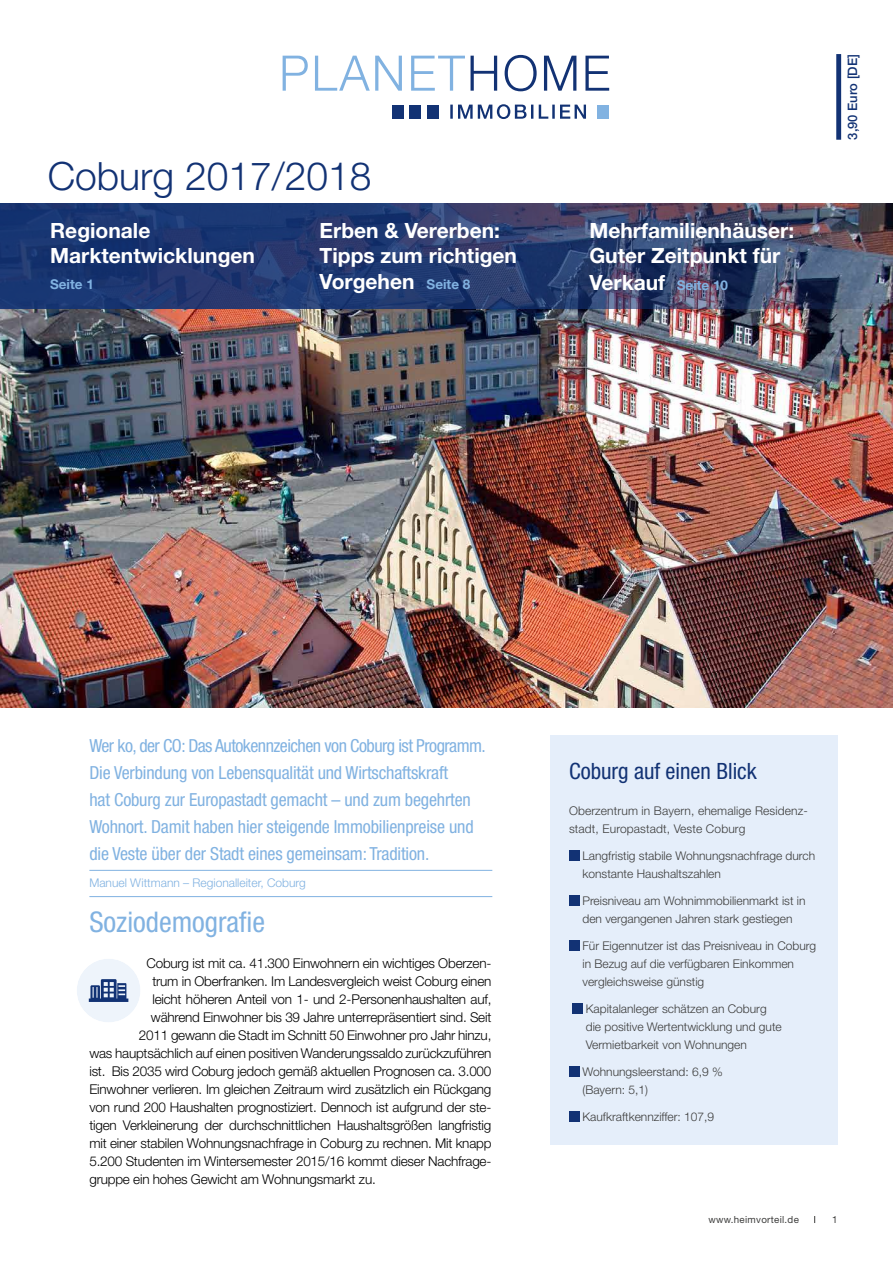
<style>
.page{position:relative;width:893px;height:1263px;background:#fff}
.page>*{position:absolute;margin:0;border:0;box-sizing:border-box;transform-origin:0 0}
.t1{font:300 39px "Helvetica Neue LT Std";color:#123274}
.t2{font:condensed 28.5px "Helvetica Neue LT Std";color:#81b2e1}
.t3{font:condensed 22.5px "Helvetica Neue LT Std";color:#123274}
.t4{font:700 21px/25.7px "Helvetica Neue LT Std";color:#fff}
.t5{font:condensed 18px/27px "Helvetica Neue LT Std";letter-spacing:-.01em;color:#81b2e1}
.t6{font:300 13.5px "Helvetica Neue LT Std";letter-spacing:-.015em;color:#000}
.t7{font:700 13.5px "Helvetica Neue LT Std";color:#81b2e1}
.t8{font:500 13.05px "Helvetica Neue LT Std";color:#123274}
.t9{font:300 12px/18px "Helvetica Neue LT Std";color:#3c3c3b}
.t10{font:300 12px "Helvetica Neue LT Std";color:#81b2e1}
.t11{font:9.75px "Helvetica Neue LT Std";letter-spacing:.03em;color:#3c3c3b}
.s1{font-size:13.5px;color:#81b2e1}
</style>
<div class="page">
<div style="left:77px;top:959px;width:63px;height:63px;background:#eef4fb;border-radius:50%"></div>
<svg style="left:89px;top:979px;width:39px;height:23px"></svg>
<div style="left:550px;top:735px;width:288px;height:409px;background:#e5eefa"></div>
<div style="left:569px;top:850px;width:10px;height:10px;background:#123274"></div>
<div style="left:569px;top:895px;width:10px;height:10px;background:#123274"></div>
<div style="left:569px;top:940px;width:10px;height:10px;background:#123274"></div>
<div style="left:572px;top:1003px;width:10px;height:10px;background:#123274"></div>
<div style="left:569px;top:1066px;width:10px;height:10px;background:#123274"></div>
<div style="left:569px;top:1111px;width:10px;height:10px;background:#123274"></div>
<hr style="left:89px;top:870px;width:403px;height:1px;background:#81b2e1">
<hr style="left:89px;top:896px;width:403px;height:1px;background:#81b2e1">
<img style="left:0;top:309px;width:893px;height:398px">
<div style="left:836px;top:54px;width:5px;height:86px;background:#123274"></div>
<svg style="left:471px;top:55px;width:138px;height:36px"></svg>
<svg style="left:283px;top:56px;width:182px;height:35px"></svg>
<div style="left:597px;top:105px;width:12px;height:14px;background:#81b2e1"></div>
<div style="left:392px;top:105px;width:12px;height:14px;background:#123274"></div>
<div style="left:409px;top:105px;width:12px;height:14px;background:#123274"></div>
<div style="left:427px;top:105px;width:12px;height:14px;background:#123274"></div>
<svg style="left:450px;top:104px;width:136px;height:15px"></svg>
<img style="left:0;top:203px;width:893px;height:106px">
<h1 class="t1" style="left:48px;top:152px;width:325px">Coburg 2017/2018</h1>
<h3 class="t4" style="left:320px;top:217px;width:199px">Erben &amp; Vererben:<br>Tipps zum richtigen<br>Vorgehen <span class="s1">Seite 8</span></h3>
<h3 class="t4" style="left:589px;top:217px;width:206px;line-height:26.1px">Mehrfamilienhäuser:<br>Guter Zeitpunkt für<br>Verkauf <span class="s1">Seite 10</span></h3>
<h3 class="t4" style="left:50px;top:217px;width:206px;line-height:25.2px">Regionale<br>Marktentwicklungen</h3>
<p class="t7" style="left:50px;top:276px;width:45px">Seite 1</p>
<p class="t8" style="left:845px;top:140px;width:87px;rotate:-90deg">3,90 Euro [DE]</p>
<p class="t5" style="left:89px;top:732px;width:398px">Wer ko, der CO: Das Autokennzeichen von Coburg ist Programm.<br>Die Verbindung von Lebensqualität und Wirtschaftskraft<br>hat Coburg zur Europastadt gemacht – und zum begehrten Wohnort. Damit haben hier steigende Immobilienpreise und die Veste über der Stadt eines gemeinsam: Tradition.</p>
<p class="t10" style="left:89px;top:876px;width:218px">Manuel Wittmann – Regionalleiter, Coburg</p>
<h2 class="t2" style="left:89px;top:906px;width:177px">Soziodemografie</h2>
<p class="t6" style="left:146px;top:955px;width:346px">Coburg ist mit ca. 41.300 Einwohnern ein wichtiges Oberzen-</p>
<p class="t6" style="left:152px;top:973px;width:340px">trum in Oberfranken. Im Landesvergleich weist Coburg einen</p>
<p class="t6" style="left:152px;top:991px;width:341px">leicht höheren Anteil von 1- und 2-Personenhaushalten auf,</p>
<p class="t6" style="left:151px;top:1009px;width:342px">während Einwohner bis 39 Jahre unterrepräsentiert sind. Seit</p>
<p class="t6" style="left:139px;top:1027px;width:354px">2011 gewann die Stadt im Schnitt 50 Einwohner pro Jahr hinzu,</p>
<p class="t6" style="left:89px;top:1045px;width:404px">was hauptsächlich auf einen positiven Wanderungssaldo zurückzuführen</p>
<p class="t6" style="left:89px;top:1063px;width:404px">ist. Bis 2035 wird Coburg jedoch gemäß aktuellen Prognosen ca. 3.000</p>
<p class="t6" style="left:89px;top:1081px;width:404px">Einwohner verlieren. Im gleichen Zeitraum wird zusätzlich ein Rückgang</p>
<p class="t6" style="left:89px;top:1099px;width:404px">von rund 200 Haushalten prognostiziert. Dennoch ist aufgrund der ste-</p>
<p class="t6" style="left:89px;top:1117px;width:404px">tigen Verkleinerung der durchschnittlichen Haushaltsgrößen langfristig</p>
<p class="t6" style="left:89px;top:1135px;width:404px">mit einer stabilen Wohnungsnachfrage in Coburg zu rechnen. Mit knapp</p>
<p class="t6" style="left:89px;top:1153px;width:404px">5.200 Studenten im Wintersemester 2015/16 kommt dieser Nachfrage-</p>
<p class="t6" style="left:89px;top:1171px;width:288px">gruppe ein hohes Gewicht am Wohnungsmarkt zu.</p>
<h3 class="t3" style="left:569px;top:758px;width:189px">Coburg auf einen Blick</h3>
<p class="t9" style="left:569px;top:802px;width:240px">Oberzentrum in Bayern, ehemalige Residenz&shy;stadt, Europastadt, Veste Coburg</p>
<p class="t9" style="left:582px;top:847px;width:234px">Langfristig stabile Wohnungsnachfrage durch konstante Haushaltszahlen</p>
<p class="t9" style="left:582px;top:892px;width:225px">Preisniveau am Wohnimmobilienmarkt ist in den vergangenen Jahren stark gestiegen</p>
<p class="t9" style="left:582px;top:937px;width:235px">Für Eigennutzer ist das Preisniveau in Coburg in Bezug auf die verfügbaren Einkommen vergleichsweise günstig</p>
<p class="t9" style="left:586px;top:1000px;width:198px">Kapitalanleger schätzen an Coburg die positive Wertentwicklung und gute<br>Vermietbarkeit von Wohnungen</p>
<p class="t9" style="left:582px;top:1063px;width:142px">Wohnungsleerstand: 6,9 % (Bayern: 5,1)</p>
<p class="t9" style="left:582px;top:1108px;width:133px">Kaufkraftkennziffer: 107,9</p>
<p class="t11" style="left:708px;top:1214px;width:92px">www.heimvorteil.de</p>
<p class="t11" style="left:832px;top:1214px;width:7px">1</p>
</div>
